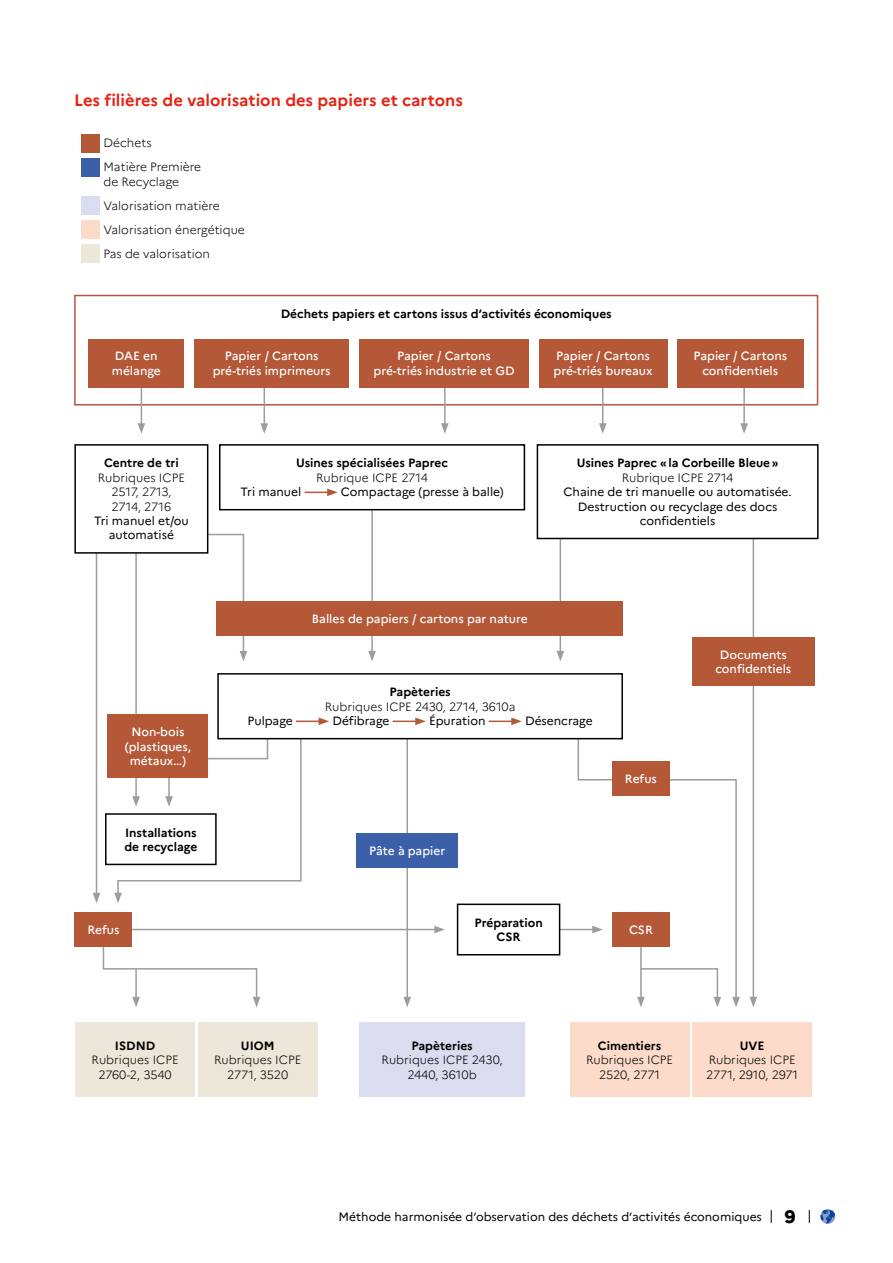
<style>
.page{position:relative;width:893px;height:1263px;background:#fff}
.page>*{position:absolute;margin:0;border:0;box-sizing:border-box;transform-origin:0 0}
.t1{font:800 18px "Marianne";color:#000}
.t2{font:700 16.5px "Marianne";color:#e42313}
.t3{font:300 12px/14.4px "Marianne";color:#000;text-align:center}
.t4{font:500 12px/14.4px "Marianne";color:#fff;text-align:center}
.t5{font:12px/14.4px "Marianne";color:#000;text-align:center}
.t6{font:700 12px/14.4px "Marianne";color:#000}
</style>
<div class="page">
<svg style="left:820px;top:1209px;width:15px;height:15px"></svg>
<svg style="left:809px;top:1210px;width:1px;height:13px"></svg>
<svg style="left:771px;top:1210px;width:1px;height:13px"></svg>
<div style="left:570px;top:1022px;width:119px;height:75px;background:#fcdbcb"></div>
<div style="left:692px;top:1022px;width:120px;height:75px;background:#fcdbcb"></div>
<div style="left:75px;top:1022px;width:120px;height:75px;background:#ece7d8"></div>
<div style="left:198px;top:1022px;width:120px;height:75px;background:#ece7d8"></div>
<hr style="left:114px;top:929px;width:323px;height:1px;background:#9d9d9c">
<svg style="left:434px;top:926px;width:11px;height:7px"></svg>
<hr style="left:520px;top:929px;width:75px;height:1px;background:#9d9d9c">
<svg style="left:638px;top:1001px;width:82px;height:6px"></svg>
<hr style="left:96px;top:539px;width:1px;height:356px;background:#9d9d9c">
<svg style="left:93px;top:893px;width:7px;height:10px"></svg>
<hr style="left:406px;top:714px;width:2px;height:285px;background:#9d9d9c">
<svg style="left:403px;top:997px;width:8px;height:10px"></svg>
<svg style="left:577px;top:739px;width:161px;height:262px"></svg>
<svg style="left:732px;top:997px;width:8px;height:10px"></svg>
<hr style="left:371px;top:489px;width:2px;height:164px;background:#9d9d9c">
<svg style="left:368px;top:651px;width:8px;height:10px"></svg>
<hr style="left:135px;top:489px;width:2px;height:309px;background:#9d9d9c">
<svg style="left:114px;top:739px;width:188px;height:164px"></svg>
<hr style="left:560px;top:489px;width:1px;height:164px;background:#9d9d9c">
<svg style="left:556px;top:651px;width:8px;height:10px"></svg>
<hr style="left:753px;top:489px;width:1px;height:510px;background:#9d9d9c">
<svg style="left:749px;top:997px;width:8px;height:10px"></svg>
<svg style="left:208px;top:533px;width:39px;height:128px"></svg>
<div style="left:74px;top:295px;width:744px;height:110px;border:2px solid #b45837"></div>
<hr style="left:141px;top:359px;width:1px;height:67px;background:#9d9d9c">
<svg style="left:138px;top:423px;width:7px;height:11px"></svg>
<hr style="left:264px;top:359px;width:1px;height:67px;background:#9d9d9c">
<svg style="left:260px;top:423px;width:8px;height:11px"></svg>
<hr style="left:444px;top:359px;width:2px;height:67px;background:#9d9d9c">
<svg style="left:441px;top:423px;width:8px;height:11px"></svg>
<hr style="left:602px;top:359px;width:1px;height:67px;background:#9d9d9c">
<svg style="left:599px;top:423px;width:8px;height:11px"></svg>
<hr style="left:743px;top:359px;width:2px;height:67px;background:#9d9d9c">
<svg style="left:740px;top:423px;width:8px;height:11px"></svg>
<div style="left:360px;top:1022px;width:165px;height:75px;background:#dadcf0"></div>
<div style="left:106px;top:814px;width:110px;height:50px;background:#fff"></div>
<div style="left:105px;top:813px;width:112px;height:52px;border:2px solid #000"></div>
<div style="left:88px;top:339px;width:96px;height:48px;background:#b45837"></div>
<div style="left:194px;top:339px;width:155px;height:48px;background:#b45837"></div>
<div style="left:359px;top:339px;width:170px;height:48px;background:#b45837"></div>
<div style="left:539px;top:339px;width:128px;height:48px;background:#b45837"></div>
<div style="left:677px;top:339px;width:126px;height:48px;background:#b45837"></div>
<div style="left:108px;top:714px;width:100px;height:64px;background:#b45837"></div>
<div style="left:217px;top:602px;width:406px;height:34px;background:#b45837"></div>
<div style="left:692px;top:637px;width:122px;height:49px;background:#b45837"></div>
<div style="left:75px;top:912px;width:57px;height:35px;background:#b45837"></div>
<div style="left:612px;top:761px;width:58px;height:34px;background:#b45837"></div>
<div style="left:356px;top:834px;width:102px;height:34px;background:#3b5fa9"></div>
<div style="left:612px;top:912px;width:58px;height:35px;background:#b45837"></div>
<div style="left:75px;top:445px;width:133px;height:108px;background:#fff"></div>
<div style="left:74px;top:444px;width:134px;height:110px;border:2px solid #000"></div>
<div style="left:220px;top:445px;width:304px;height:65px;background:#fff"></div>
<svg style="left:305px;top:488px;width:33px;height:8px"></svg>
<div style="left:219px;top:444px;width:306px;height:66px;border:2px solid #000"></div>
<div style="left:218px;top:674px;width:404px;height:65px;background:#fff"></div>
<hr style="left:296px;top:720px;width:25px;height:2px;background:#b45837">
<svg style="left:319px;top:717px;width:10px;height:8px"></svg>
<hr style="left:393px;top:720px;width:25px;height:2px;background:#b45837">
<svg style="left:415px;top:717px;width:11px;height:8px"></svg>
<hr style="left:489px;top:720px;width:25px;height:2px;background:#b45837">
<svg style="left:511px;top:717px;width:11px;height:8px"></svg>
<div style="left:217px;top:673px;width:406px;height:66px;border:2px solid #000"></div>
<div style="left:537px;top:444px;width:282px;height:95px;border:2px solid #000"></div>
<div style="left:458px;top:904px;width:102px;height:51px;background:#fff"></div>
<div style="left:457px;top:903px;width:103px;height:52px;border:2px solid #000"></div>
<div style="left:82px;top:134px;width:18px;height:19px;background:#b45837"></div>
<div style="left:82px;top:158px;width:18px;height:19px;background:#3b5fa9"></div>
<div style="left:82px;top:196px;width:18px;height:19px;background:#dadcf0"></div>
<div style="left:82px;top:220px;width:18px;height:19px;background:#fcdbcb"></div>
<div style="left:82px;top:244px;width:18px;height:19px;background:#ece7d8"></div>
<svg style="left:102px;top:928px;width:158px;height:79px"></svg>
<h2 class="t2" style="left:74px;top:90px;width:390px">Les filières de valorisation des papiers et cartons</h2>
<p class="t3" style="left:103px;top:131px;width:99px;line-height:24px;text-align:left">Déchets<br>Matière Première</p>
<p class="t3" style="left:103px;top:169px;width:143px;line-height:24px;text-align:left">de Recyclage<br>Valorisation matière<br>Valorisation énergétique<br>Pas de valorisation</p>
<p class="t6" style="left:281px;top:307px;width:332px">Déchets papiers et cartons issus d’activités économiques</p>
<p class="t4" style="left:112px;top:349px;width:50px;text-align:left">DAE en mélange</p>
<p class="t4" style="left:213px;top:349px;width:119px">Papier / Cartons pré-triés imprimeurs</p>
<p class="t4" style="left:374px;top:349px;width:142px">Papier / Cartons pré-triés industrie et GD</p>
<p class="t4" style="left:554px;top:349px;width:100px;text-align:left">Papier / Cartons pré-triés bureaux</p>
<p class="t4" style="left:693px;top:349px;width:95px">Papier / Cartons confidentiels</p>
<p class="t6" style="left:104px;top:456px;width:76px">Centre de tri</p>
<p class="t3" style="left:98px;top:470px;width:89px">Rubriques ICPE<br>2517, 2713,<br>2714, 2716</p>
<p class="t5" style="left:94px;top:513px;width:96px">Tri manuel et/ou automatisé</p>
<p class="t4" style="left:125px;top:725px;width:68px">Non-bois (plastiques, métaux…)</p>
<p class="t6" style="left:124px;top:825px;width:74px">Installations de recyclage</p>
<p class="t4" style="left:87px;top:923px;width:34px">Refus</p>
<p class="t6" style="left:296px;top:456px;width:153px">Usines spécialisées Paprec</p>
<p class="t3" style="left:316px;top:470px;width:113px">Rubrique ICPE 2714</p>
<p class="t5" style="left:241px;top:485px;width:62px">Tri manuel</p>
<p class="t5" style="left:341px;top:485px;width:164px">Compactage (presse à balle)</p>
<p class="t4" style="left:312px;top:612px;width:217px">Balles de papiers / cartons par nature</p>
<p class="t6" style="left:577px;top:456px;width:203px">Usines Paprec «la Corbeille Bleue»</p>
<p class="t3" style="left:622px;top:470px;width:113px">Rubrique ICPE 2714</p>
<p class="t5" style="left:563px;top:485px;width:230px">Chaine de tri manuelle ou automatisée.<br>Destruction ou recyclage des docs confidentiels</p>
<p class="t4" style="left:715px;top:647px;width:77px">Documents confidentiels</p>
<p class="t6" style="left:389px;top:685px;width:63px">Papèteries</p>
<p class="t3" style="left:325px;top:699px;width:192px">Rubriques ICPE 2430, 2714, 3610a</p>
<p class="t5" style="left:248px;top:714px;width:47px">Pulpage</p>
<p class="t5" style="left:332px;top:714px;width:59px">Défibrage</p>
<p class="t5" style="left:429px;top:714px;width:58px">Épuration</p>
<p class="t5" style="left:525px;top:714px;width:69px">Désencrage</p>
<p class="t4" style="left:369px;top:844px;width:78px">Pâte à papier</p>
<p class="t6" style="left:474px;top:915px;width:70px;text-align:center">Préparation<br>CSR</p>
<p class="t4" style="left:625px;top:771px;width:34px">Refus</p>
<p class="t4" style="left:629px;top:922px;width:25px">CSR</p>
<p class="t6" style="left:115px;top:1038px;width:42px">ISDND</p>
<p class="t3" style="left:92px;top:1053px;width:89px">Rubriques ICPE<br>2760-2, 3540</p>
<p class="t6" style="left:241px;top:1038px;width:35px">UIOM</p>
<p class="t3" style="left:214px;top:1053px;width:89px">Rubriques ICPE<br>2771, 3520</p>
<p class="t6" style="left:411px;top:1038px;width:63px">Papèteries</p>
<p class="t3" style="left:382px;top:1053px;width:122px">Rubriques ICPE 2430,<br>2440, 3610b</p>
<p class="t6" style="left:598px;top:1038px;width:65px">Cimentiers</p>
<p class="t3" style="left:586px;top:1053px;width:89px">Rubriques ICPE<br>2520, 2771</p>
<p class="t6" style="left:740px;top:1038px;width:26px">UVE</p>
<p class="t3" style="left:706px;top:1053px;width:93px;text-align:left">Rubriques ICPE<br>2771, 2910, 2971</p>
<p class="t5" style="left:339px;top:1209px;width:425px">Méthode harmonisée d’observation des déchets d’activités économiques</p>
<h1 class="t1" style="left:785px;top:1206px;width:12px">9</h1>
</div>
